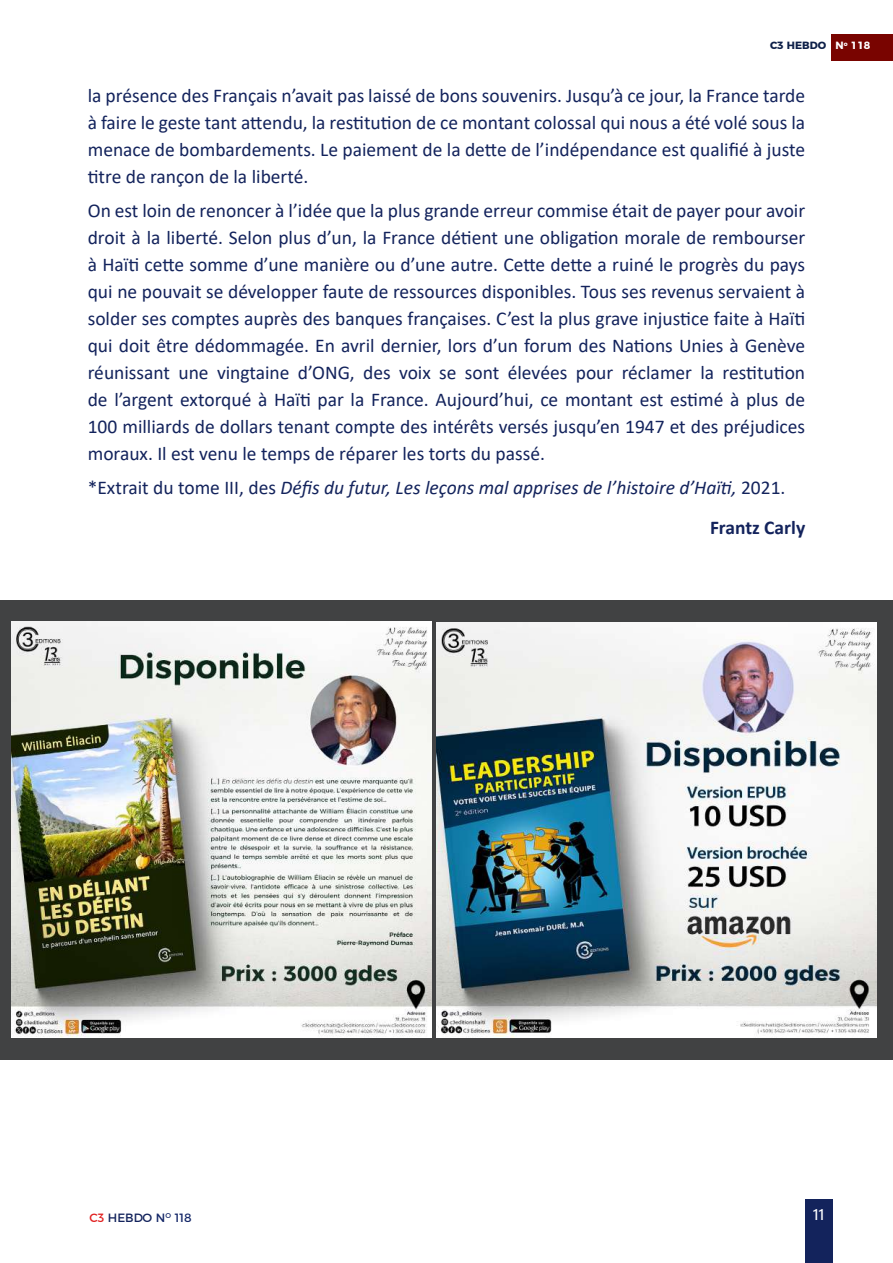
<style>
.page{position:relative;width:893px;height:1263px;background:#fff}
.page>*{position:absolute;margin:0;border:0;box-sizing:border-box;transform-origin:0 0}
.t1{font:19.5px/27px "Calibri";color:#13235c;text-align:justify}
.t2{font:italic 19.5px/40.5px "Calibri";color:#13235c}
.t3{font:16.5px "Acumin Pro";color:#fff}
.t4{font:12px "Montserrat";color:#13235c}
.t5{font:700 10.5px "Montserrat";color:#0e2049}
.s1{color:#fff}
.s2{font-style:normal}
.s3{font-weight:700;font-style:normal}
.s4{color:#e12020}
.s5{color:#142768}
</style>
<div class="page">
<div style="left:831px;top:34px;width:62px;height:26px;background:#790400"></div>
<div style="left:805px;top:1199px;width:27px;height:64px;background:#13235c"></div>
<div style="left:0;top:601px;width:893px;height:459px;background:#414243"></div>
<img style="left:12px;top:622px;width:420px;height:415px">
<img style="left:437px;top:622px;width:439px;height:415px">
<p class="t5" style="left:770px;top:37px;width:102px">C3 HEBDO <span class="s1">N</span><sup>o</sup> <span class="s1">118</span></p>
<p class="t1" style="left:88px;top:82px;width:719px">la présence des Français n’avait pas laissé de bons souvenirs. Jusqu’à ce jour, la France tarde à faire le geste tant attendu, la restitution de ce montant colossal qui nous a été volé sous la menace de bombardements. Le paiement de la dette de l’indépendance est qualifié à juste titre de rançon de la liberté.</p>
<p class="t1" style="left:88px;top:197px;width:719px">On est loin de renoncer à l’idée que la plus grande erreur commise était de payer pour avoir droit à la liberté. Selon plus d’un, la France détient une obligation morale de rembourser à Haïti cette somme d’une manière ou d’une autre. Cette dette a ruiné le progrès du pays qui ne pouvait se développer faute de ressources disponibles. Tous ses revenus servaient à solder ses comptes auprès des banques françaises. C’est la plus grave injustice faite à Haïti qui doit être dédommagée. En avril dernier, lors d’un forum des Nations Unies à Genève réunissant une vingtaine d’ONG, des voix se sont élevées pour réclamer la restitution de l’argent extorqué à Haïti par la France. Aujourd’hui, ce montant est estimé à plus de 100 milliards de dollars tenant compte des intérêts versés jusqu’en 1947 et des préjudices moraux. Il est venu le temps de réparer les torts du passé.</p>
<p class="t2" style="left:710px;top:466px;width:97px;text-indent:-622px"><span class="s2">*Extrait du tome III, des</span> Défis du futur, Les leçons mal apprises de l’histoire d’Haïti, <span class="s2">2021.<br></span><span class="s3">Frantz Carly</span></p>
<p class="t4" style="left:89px;top:1208px;width:104px"><span class="s4">C3</span> HEBDO <span class="s5">N</span><sup>O</sup> <span class="s5">118</span></p>
<p class="t3" style="left:813px;top:1203px;width:13px">11</p>
</div>
